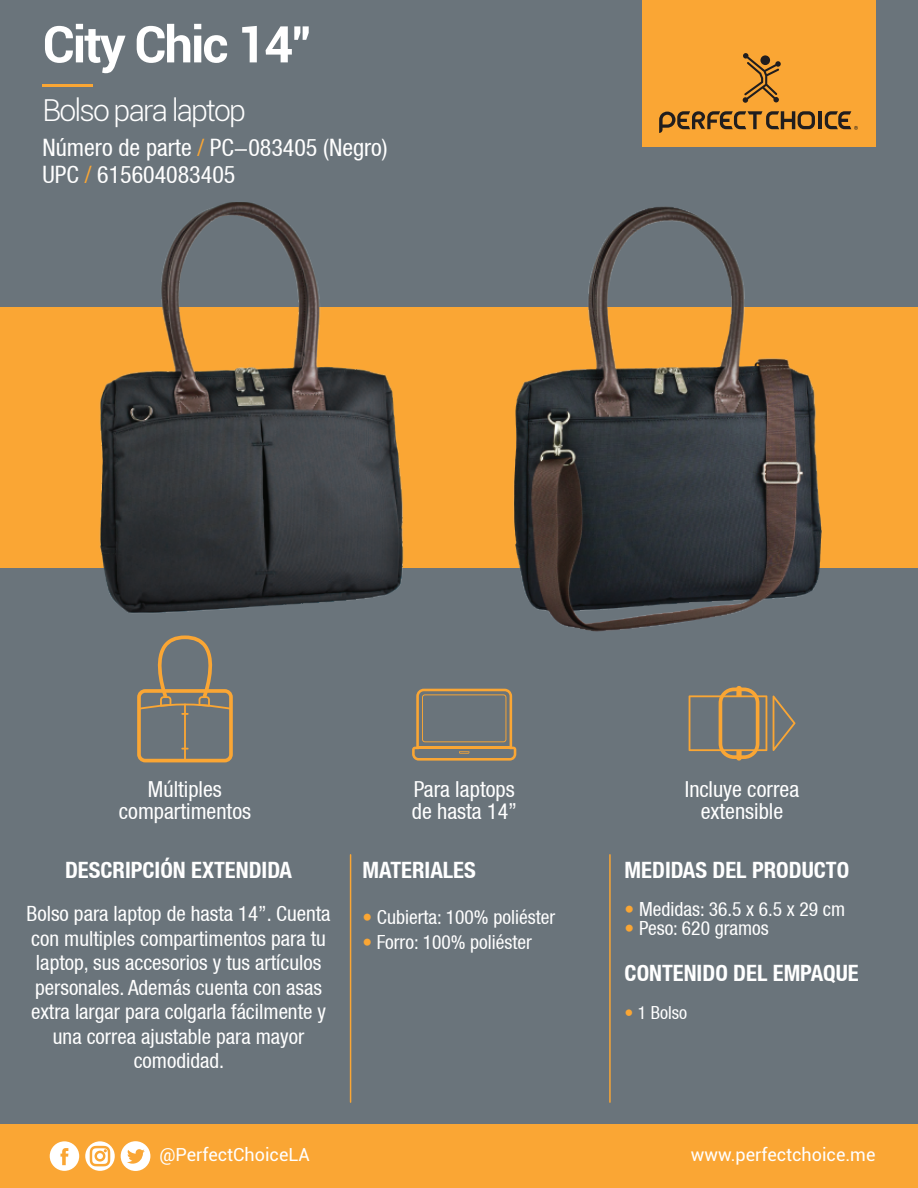
<style>
.page{position:relative;width:918px;height:1188px;background:#6a747b}
.page>*{position:absolute;margin:0;border:0;box-sizing:border-box;transform-origin:0 0}
.t1{font:700 50.7px "Roboto";letter-spacing:-.04em;color:#fff}
.t2{font:300 30.3px "Roboto";letter-spacing:-.06em;color:#fff}
.t3{font:condensed 24px/27px "Helvetica Neue LT";color:#fff}
.t4{font:700 condensed 22.5px "Helvetica Neue LT";color:#fff}
.t5{font:condensed 22.05px/22px "Helvetica Neue LT";color:#fff;text-align:center}
.t6{font:condensed 21px/24.5px "Helvetica Neue LT";color:#fff;text-align:center}
.t7{font:condensed 19.5px "Helvetica Neue LT";color:#fff}
.t8{font:18px "Roboto";color:#fff}
.t9{font:condensed 18px "Helvetica Neue LT";color:#fff}
.s1{color:#faa634}
</style>
<div class="page">
<div style="left:0;top:1124px;width:918px;height:64px;background:#faa634"></div>
<hr style="left:43px;top:84px;width:50px;height:3px;background:#faa634">
<div style="left:642px;top:0;width:233px;height:146px;background:#faa634"></div>
<hr style="left:818px;top:111px;width:4px;height:18px;background:#211e1e">
<svg style="left:825px;top:111px;width:33px;height:19px"></svg>
<svg style="left:659px;top:111px;width:156px;height:22px"></svg>
<svg style="left:743px;top:53px;width:38px;height:50px"></svg>
<svg style="left:50px;top:1141px;width:29px;height:30px"></svg>
<svg style="left:121px;top:1141px;width:29px;height:30px"></svg>
<svg style="left:85px;top:1141px;width:30px;height:30px"></svg>
<hr style="left:350px;top:855px;width:1px;height:247px;background:#faa634">
<hr style="left:609px;top:855px;width:2px;height:247px;background:#faa634">
<svg style="left:412px;top:689px;width:104px;height:72px"></svg>
<hr style="left:417px;top:747px;width:94px;height:2px;background:#faa634">
<svg style="left:137px;top:654px;width:96px;height:108px"></svg>
<svg style="left:689px;top:686px;width:78px;height:75px"></svg>
<svg style="left:773px;top:695px;width:23px;height:56px"></svg>
<img style="left:0;top:203px;width:918px;height:451px">
<h1 class="t1" style="left:43px;top:9px;width:272px">City Chic 14”</h1>
<h2 class="t2" style="left:43px;top:90px;width:205px">Bolso para laptop</h2>
<p class="t3" style="left:43px;top:134px;width:347px">Número de parte <span class="s1">/</span> PC-083405 (Negro)<br>UPC <span class="s1">/</span> 615604083405</p>
<p class="t5" style="left:119px;top:778px;width:134px">Múltiples compartimentos</p>
<p class="t4" style="left:65px;top:856px;width:229px">DESCRIPCIÓN EXTENDIDA</p>
<p class="t6" style="left:27px;top:902px;width:306px">Bolso para laptop de hasta 14”. Cuenta con multiples compartimentos para tu laptop, sus accesorios y tus artículos personales. Además cuenta con asas extra largar para colgarla fácilmente y una correa ajustable para mayor comodidad.</p>
<p class="t8" style="left:159px;top:1142px;width:152px">@PerfectChoiceLA</p>
<p class="t5" style="left:412px;top:778px;width:107px;text-align:left">Para laptops de hasta 14”</p>
<p class="t4" style="left:363px;top:856px;width:115px">MATERIALES</p>
<p class="t7" style="left:363px;top:906px;width:194px"><span class="s1">•</span> Cubierta: 100% poliéster</p>
<p class="t7" style="left:363px;top:931px;width:171px"><span class="s1">•</span> Forro: 100% poliéster</p>
<p class="t5" style="left:685px;top:778px;width:116px">Incluye correa extensible</p>
<p class="t4" style="left:625px;top:856px;width:226px">MEDIDAS DEL PRODUCTO</p>
<p class="t7" style="left:625px;top:898px;width:222px"><span class="s1">•</span> Medidas: 36.5 x 6.5 x 29 cm</p>
<p class="t7" style="left:625px;top:917px;width:146px"><span class="s1">•</span> Peso: 620 gramos</p>
<p class="t4" style="left:625px;top:959px;width:236px">CONTENIDO DEL EMPAQUE</p>
<p class="t9" style="left:625px;top:1002px;width:64px"><span class="s1">•</span> 1 Bolso</p>
<p class="t8" style="left:691px;top:1142px;width:186px">www.perfectchoice.me</p>
</div>
